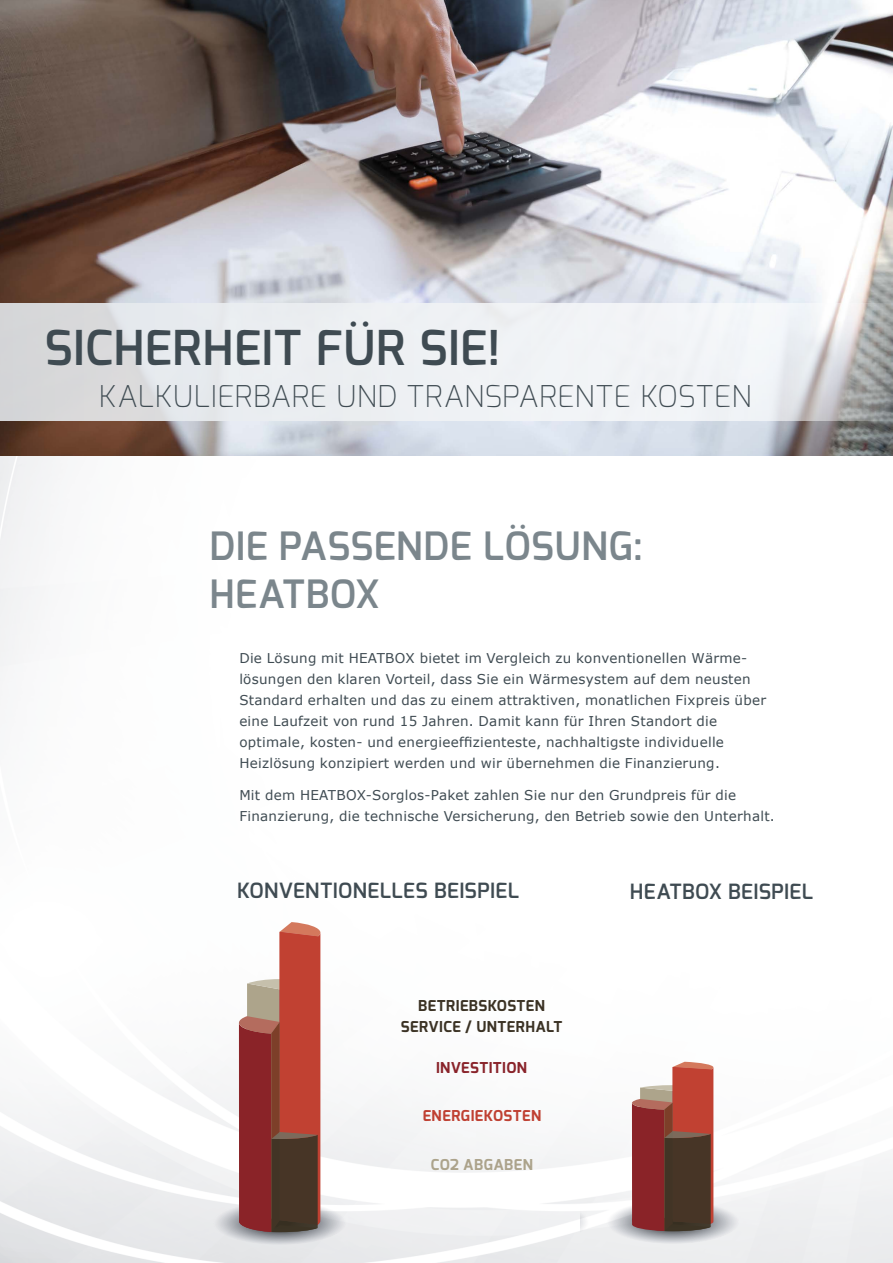
<style>
.page{position:relative;width:893px;height:1263px;background:#fff}
.page>*{position:absolute;margin:0;border:0;box-sizing:border-box;transform-origin:0 0}
.Etawatt_Bildtitel_fe{font:600 48px "Exo";letter-spacing:.015em;color:#3f4b52}
.Etawatt_Übertitel_2{font:600 39px/48px "Exo";letter-spacing:.015em;color:#7b868c}
.Etawatt_Bildtitel_Ex{font:200 30px "Exo";letter-spacing:.015em;color:#3f4b52}
.Etawatt_Bildtitel_fe-2{font:600 21px "Exo";letter-spacing:.02em;color:#3f4b52}
.Etawatt_Bildtitel_fe-3{font:700 15px "Exo";letter-spacing:.03em;color:#3b3224}
.Etawatt_Bildtitel_fe-4{font:700 15px "Exo";letter-spacing:.03em;color:#bf4032}
.Etawatt_Bildtitel_fe-5{font:700 15px "Exo";letter-spacing:.03em;color:#89232a}
.Etawatt_Bildtitel_fe-6{font:700 15px "Exo";letter-spacing:.03em;color:#aca38b}
.Etawatt_Aufzählung_m{font:13.5px/21px "Verdana";letter-spacing:.02em;color:#3f4b52}
</style>
<div class="page">
<img style="left:0;top:455px;width:893px;height:808px">
<img style="left:0;top:0;width:893px;height:455px">
<svg style="left:0;top:303px;width:893px;height:118px"></svg>
<svg style="left:213px;top:922px;width:133px;height:323px"></svg>
<svg style="left:581px;top:1199px;width:8px;height:45px"></svg>
<svg style="left:606px;top:1062px;width:133px;height:182px"></svg>
<p class="Etawatt_Bildtitel_fe" style="left:45px;top:317px;width:457px">SICHERHEIT FÜR SIE!</p>
<p class="Etawatt_Bildtitel_Ex" style="left:99px;top:377px;width:654px">KALKULIERBARE UND TRANSPARENTE KOSTEN</p>
<p class="Etawatt_Übertitel_2" style="left:210px;top:521px;width:435px">DIE PASSENDE LÖSUNG:<br>HEATBOX</p>
<p class="Etawatt_Aufzählung_m" style="left:239px;top:647px;width:528px">Die Lösung mit HEATBOX bietet im Vergleich zu konventionellen Wärme&shy;lösungen den klaren Vorteil, dass Sie ein Wärmesystem auf dem neusten Standard erhalten und das zu einem attraktiven, monatlichen Fixpreis über eine Laufzeit von rund 15 Jahren. Damit kann für Ihren Standort die optimale, kosten- und energieeffizienteste, nachhaltigste individuelle Heizlösung konzipiert werden und wir übernehmen die Finanzierung.</p>
<p class="Etawatt_Aufzählung_m" style="left:239px;top:784px;width:537px">Mit dem HEATBOX-Sorglos-Paket zahlen Sie nur den Grundpreis für die<br>Finanzierung, die technische Versicherung, den Betrieb sowie den Unterhalt.</p>
<p class="Etawatt_Bildtitel_fe-2" style="left:237px;top:877px;width:284px">KONVENTIONELLES BEISPIEL</p>
<p class="Etawatt_Bildtitel_fe-2" style="left:630px;top:877px;width:185px">HEATBOX BEISPIEL</p>
<p class="Etawatt_Bildtitel_fe-3" style="left:418px;top:996px;width:128px">BETRIEBSKOSTEN</p>
<p class="Etawatt_Bildtitel_fe-3" style="left:401px;top:1017px;width:163px">SERVICE / UNTERHALT</p>
<p class="Etawatt_Bildtitel_fe-5" style="left:436px;top:1058px;width:93px">INVESTITION</p>
<p class="Etawatt_Bildtitel_fe-4" style="left:423px;top:1106px;width:120px">ENERGIEKOSTEN</p>
<p class="Etawatt_Bildtitel_fe-6" style="left:431px;top:1155px;width:104px">CO2 ABGABEN</p>
</div>
